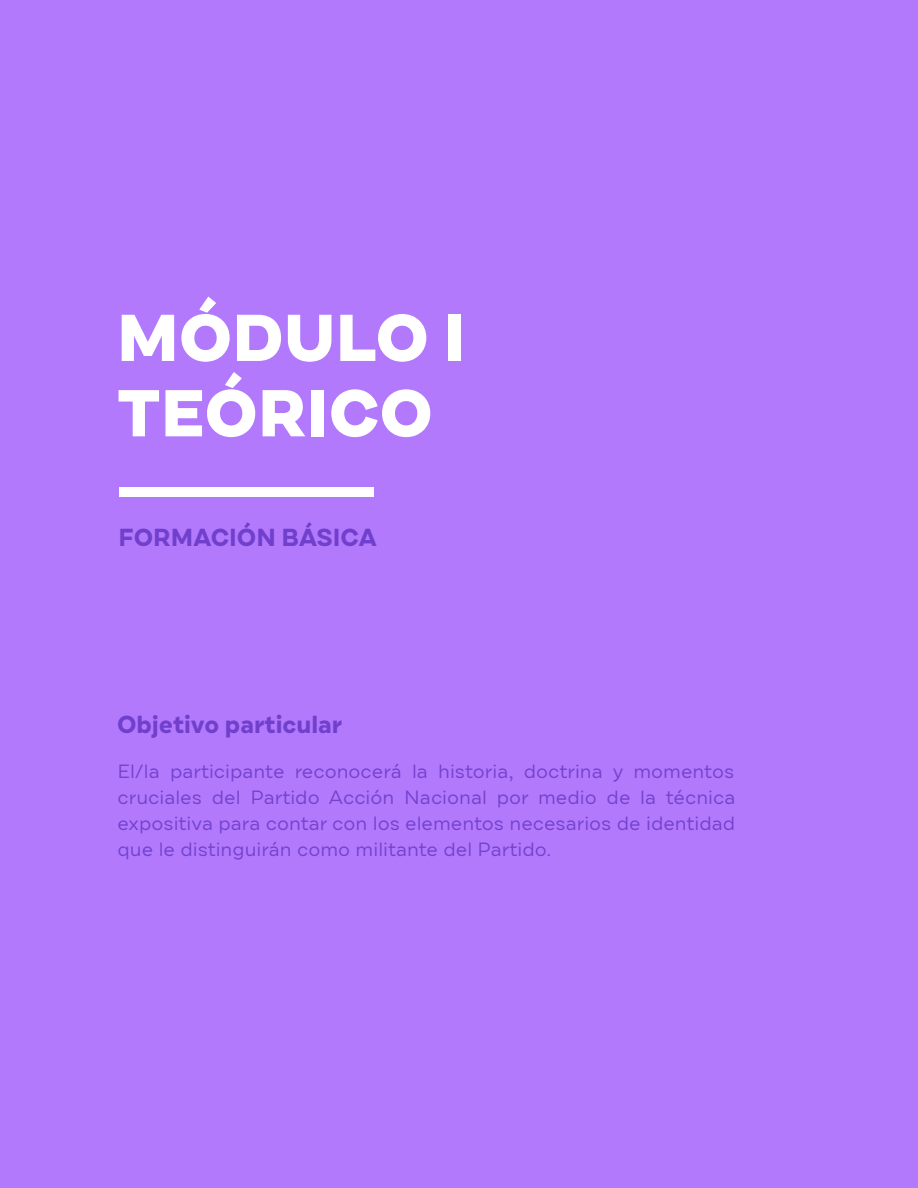
<style>
.page{position:relative;width:918px;height:1188px;background:#b279fc}
.page>*{position:absolute;margin:0;border:0;box-sizing:border-box;transform-origin:0 0}
.t1{font:800 66px/75.3px "Draft B";color:#fff}
.t2{font:700 24px "Draft B";color:#7040cc}
.t3{font:19.5px/26px "Draft B";color:#7342ce;text-align:justify}
</style>
<div class="page">
<div style="left:120px;top:488px;width:254px;height:9px;background:#fff"></div>
<h1 class="t1" style="left:117px;top:301px;width:350px">MÓDULO I<br>TEÓRICO</h1>
<p class="t2" style="left:119px;top:523px;width:260px">FORMACIÓN BÁSICA</p>
<p class="t2" style="left:117px;top:711px;width:227px">Objetivo particular</p>
<p class="t3" style="left:118px;top:760px;width:619px">El/la participante reconocerá la historia, doctrina y momentos cruciales del Partido Acción Nacional por medio de la técnica expositiva para contar con los elementos necesarios de identidad que le distinguirán como militante del Partido.</p>
</div>
